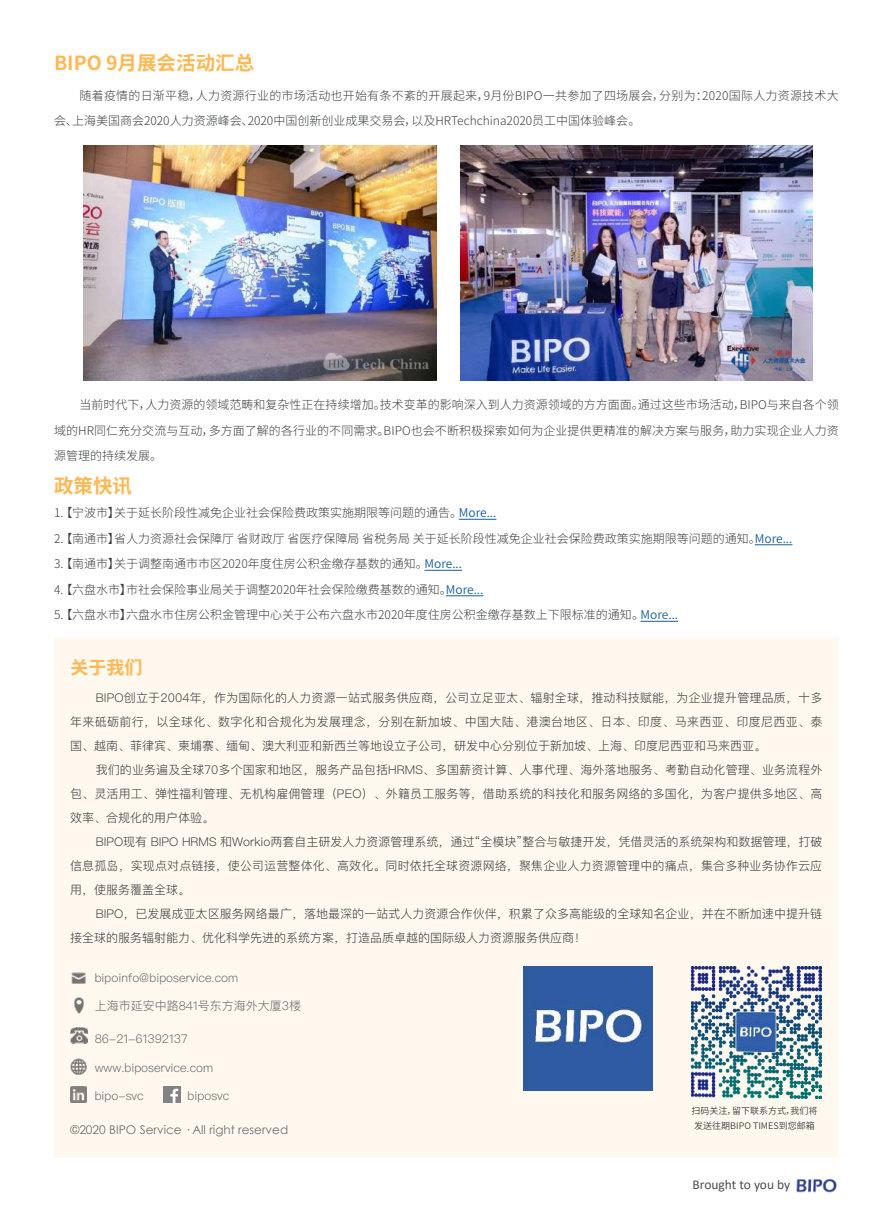
<style>
.page{position:relative;width:893px;height:1212px;background:#fff}
.page>*{position:absolute;margin:0;border:0;box-sizing:border-box;transform-origin:0 0}
.t1{font:700 19.5px "Source Han Sans CN";color:#ffb853}
.t2{font:700 18px "Source Han Sans CN";color:#ffb853}
.t3{font:13.5px "Calibri";color:#4c4f50}
.t4{font:300 12px/24px "Ping Fang SC";letter-spacing:.005em;color:#3e4143;text-align:justify}
.t5{font:300 12px/25.5px "Source Han Sans CN";color:#3c3e40;text-align:justify}
.t6{font:300 12px/25.5px "Source Han Sans CN";letter-spacing:.02em;color:#3c3e40}
.t7{font:300 12px "Ping Fang SC";color:#6c6d70}
.t8{font:12px "Century Gothic";color:#6c7172}
.t9{font:9px/15px "Source Han Sans CN";color:#3e4143;text-align:center}
.s1{font-weight:400;color:#175d9e}
</style>
<div class="page">
<div style="left:54px;top:639px;width:785px;height:519px;background:#fff8ee"></div>
<img style="left:690px;top:965px;width:131px;height:134px">
<img style="left:523px;top:966px;width:130px;height:124px">
<img style="left:70px;top:1058px;width:17px;height:17px">
<img style="left:74px;top:997px;width:10px;height:17px">
<img style="left:71px;top:972px;width:15px;height:12px">
<img style="left:70px;top:1086px;width:17px;height:17px">
<img style="left:164px;top:1086px;width:16px;height:17px">
<img style="left:797px;top:1178px;width:39px;height:14px">
<img style="left:70px;top:1027px;width:17px;height:17px">
<hr style="left:459px;top:519px;width:37px;height:1px;background:#175d9e">
<hr style="left:755px;top:544px;width:37px;height:1px;background:#175d9e">
<hr style="left:424px;top:570px;width:38px;height:1px;background:#175d9e">
<hr style="left:446px;top:595px;width:37px;height:1px;background:#175d9e">
<hr style="left:640px;top:621px;width:38px;height:1px;background:#175d9e">
<img style="left:84px;top:145px;width:353px;height:236px">
<img style="left:461px;top:145px;width:351px;height:235px">
<h1 class="t1" style="left:54px;top:51px;width:202px">BIPO 9月展会活动汇总</h1>
<p class="t6" style="left:54px;top:83px;width:786px;text-indent:26px">随着疫情的日渐平稳，人力资源行业的市场活动也开始有条不紊的开展起来，9月份BIPO一共参加了四场展会，分别为：2020国际人力资源技术大会、上海美国商会2020人力资源峰会、2020中国创新创业成果交易会，以及HRTechchina2020员工中国体验峰会。</p>
<p class="t5" style="left:54px;top:392px;width:786px;text-indent:26px">当前时代下，人力资源的领域范畴和复杂性正在持续增加。技术变革的影响深入到人力资源领域的方方面面。通过这些市场活动，BIPO与来自各个领域的HR同仁充分交流与互动，多方面了解的各行业的不同需求。BIPO也会不断积极探索如何为企业提供更精准的解决方案与服务，助力实现企业人力资源管理的持续发展。</p>
<h1 class="t1" style="left:54px;top:475px;width:79px">政策快讯</h1>
<p class="t5" style="left:54px;top:501px;width:444px">1. 【宁波市】关于延长阶段性减免企业社会保险费政策实施期限等问题的通告。<span class="s1">More...</span></p>
<p class="t5" style="left:54px;top:526px;width:740px">2. 【南通市】省人力资源社会保障厅 省财政厅 省医疗保障局 省税务局 关于延长阶段性减免企业社会保险费政策实施期限等问题的通知。<span class="s1">More...</span></p>
<p class="t5" style="left:54px;top:552px;width:410px">3. 【南通市】关于调整南通市市区2020年度住房公积金缴存基数的通知。<span class="s1">More...</span></p>
<p class="t5" style="left:54px;top:577px;width:431px">4. 【六盘水市】市社会保险事业局关于调整2020年社会保险缴费基数的通知。<span class="s1">More...</span></p>
<p class="t5" style="left:54px;top:603px;width:626px">5. 【六盘水市】六盘水市住房公积金管理中心关于公布六盘水市2020年度住房公积金缴存基数上下限标准的通知。<span class="s1">More...</span></p>
<h2 class="t2" style="left:70px;top:657px;width:74px">关于我们</h2>
<p class="t4" style="left:70px;top:686px;width:754px;text-indent:26px">BIPO创立于2004年，作为国际化的人力资源一站式服务供应商，公司立足亚太、辐射全球，推动科技赋能，为企业提升管理品质，十多年来砥砺前行，以全球化、数字化和合规化为发展理念，分别在新加坡、中国大陆、港澳台地区、日本、印度、马来西亚、印度尼西亚、泰国、越南、菲律宾、柬埔寨、缅甸、澳大利亚和新西兰等地设立子公司，研发中心分别位于新加坡、上海、印度尼西亚和马来西亚。</p>
<p class="t4" style="left:70px;top:758px;width:754px;text-indent:26px">我们的业务遍及全球70多个国家和地区，服务产品包括HRMS、多国薪资计算、人事代理、海外落地服务、考勤自动化管理、业务流程外包、灵活用工、弹性福利管理、无机构雇佣管理（PEO）、外籍员工服务等，借助系统的科技化和服务网络的多国化，为客户提供多地区、高效率、合规化的用户体验。</p>
<p class="t4" style="left:70px;top:830px;width:754px;text-indent:26px">BIPO现有 BIPO HRMS 和Workio两套自主研发人力资源管理系统，通过“全模块”整合与敏捷开发，凭借灵活的系统架构和数据管理，打破信息孤岛，实现点对点链接，使公司运营整体化、高效化。同时依托全球资源网络，聚焦企业人力资源管理中的痛点，集合多种业务协作云应用，使服务覆盖全球。</p>
<p class="t4" style="left:70px;top:902px;width:753px;text-indent:26px">BIPO，已发展成亚太区服务网络最广，落地最深的一站式人力资源合作伙伴，积累了众多高能级的全球知名企业，并在不断加速中提升链接全球的服务辐射能力、优化科学先进的系统方案，打造品质卓越的国际级人力资源服务供应商！</p>
<p class="t7" style="left:95px;top:970px;width:145px">bipoinfo@biposervice.com</p>
<p class="t7" style="left:95px;top:999px;width:208px">上海市延安中路841号东方海外大厦3楼</p>
<p class="t7" style="left:95px;top:1032px;width:94px">86-21-61392137</p>
<p class="t7" style="left:95px;top:1060px;width:120px">www.biposervice.com</p>
<p class="t7" style="left:95px;top:1089px;width:50px">bipo-svc</p>
<p class="t7" style="left:188px;top:1089px;width:43px">biposvc</p>
<p class="t8" style="left:70px;top:1121px;width:219px">©️2020 BIPO Service · All right reserved</p>
<p class="t9" style="left:691px;top:1104px;width:127px">扫码关注，留下联系方式，我们将发送往期BIPO TIMES到您邮箱</p>
<p class="t3" style="left:692px;top:1175px;width:99px">Brought to you by</p>
</div>
